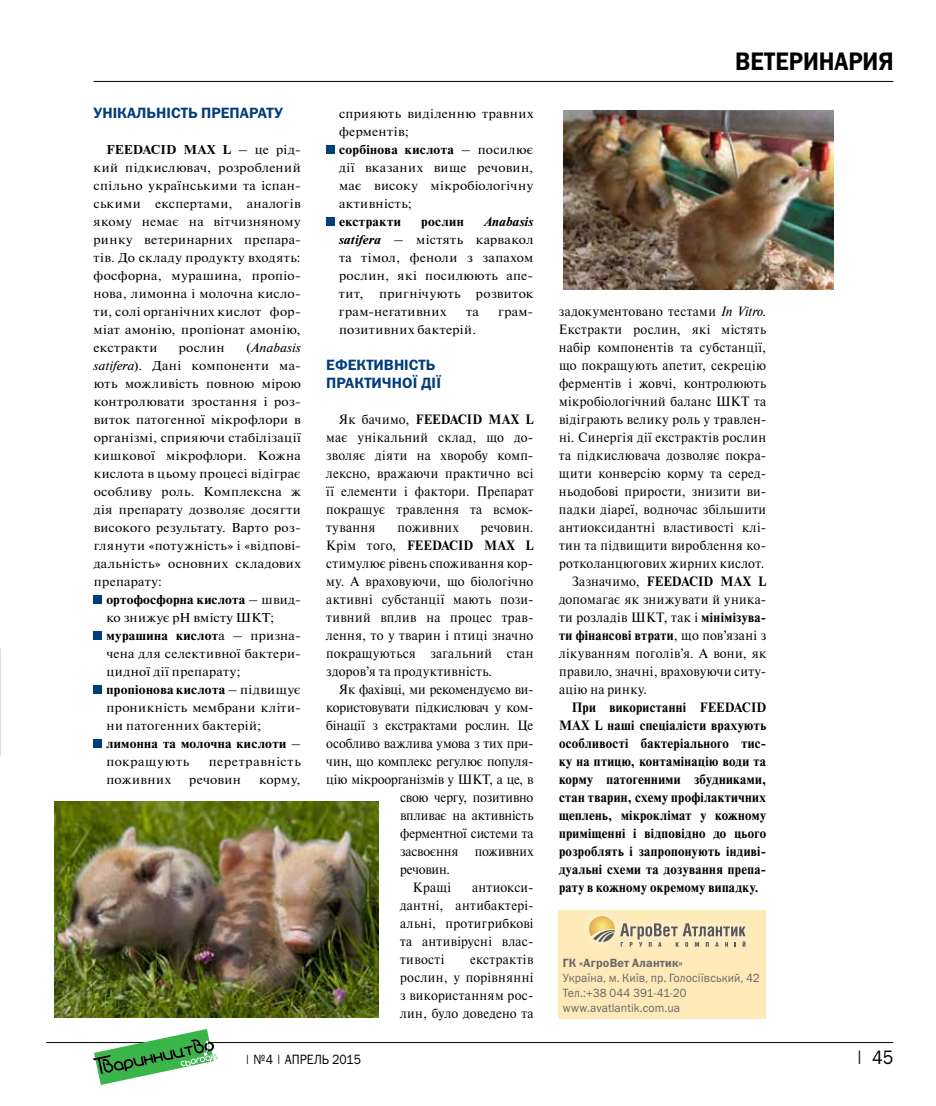
<style>
.page{position:relative;width:936px;height:1106px;background:#fff}
.page>*{position:absolute;margin:0;border:0;box-sizing:border-box;transform-origin:0 0}
.t1{font:25.5px "Franklin Gothic Demi C";color:#000;scale:.9 1}
.t2{font:19.5px "Franklin Gothic Book C";color:#000;scale:.9 1}
.t3{font:15px/18px "Franklin Gothic Demi C";color:#003d7b}
.t4{font:13.5px/18px "Newton C";letter-spacing:.02em;color:#000;text-align:justify;scale:.95 1}
.t5{font:700 13.5px/18px "Newton C";letter-spacing:.025em;color:#000;text-align:justify;scale:.95 1}
.t6{font:13.5px "Newton C";color:#000;scale:.95 1}
.t7{font:13.5px "Newton C";letter-spacing:-.015em;color:#000;scale:.95 1}
.t8{font:13.5px "Newton C";letter-spacing:-.005em;color:#000;scale:.95 1}
.t9{font:13.5px "Newton C";letter-spacing:-.01em;color:#000;scale:.95 1}
.t10{font:13.5px "Newton C";letter-spacing:-.02em;color:#000;scale:.95 1}
.t11{font:13.5px "Franklin Gothic Book C";color:#000;scale:.9 1}
.t12{font:13.5px "Newton C";letter-spacing:.04em;color:#000;scale:.95 1}
.t13{font:12.9px/18px "Newton C";letter-spacing:.03em;color:#000;text-align:justify;scale:1.05 1}
.t14{font:700 12.9px "Newton C";letter-spacing:.03em;color:#000;scale:1.05 1}
.t15{font:12.9px "Newton C";letter-spacing:.01em;color:#000;scale:1.05 1}
.t16{font:12px/15px "Franklin Gothic Book C";letter-spacing:.01em;color:#676668;scale:.95 1}
.t17{font:12px "Franklin Gothic Demi C";letter-spacing:.02em;color:#676668;scale:.95 1}
.s1{font-weight:700}
.s2{font-style:italic}
.s3{font-weight:700;font-style:italic}
.s4{font-weight:400}
</style>
<div class="page">
<hr style="left:94px;top:81px;width:799px;height:1px;background:#000">
<hr style="left:46px;top:1042px;width:847px;height:1px;background:#000">
<svg style="left:93px;top:1029px;width:125px;height:56px"></svg>
<div style="left:94px;top:595px;width:8px;height:9px;background:#003d7b"></div>
<div style="left:94px;top:631px;width:8px;height:9px;background:#003d7b"></div>
<div style="left:94px;top:685px;width:8px;height:9px;background:#003d7b"></div>
<div style="left:94px;top:739px;width:8px;height:9px;background:#003d7b"></div>
<div style="left:326px;top:145px;width:9px;height:9px;background:#003d7b"></div>
<div style="left:326px;top:217px;width:9px;height:9px;background:#003d7b"></div>
<img style="left:563px;top:111px;width:270px;height:178px">
<img style="left:55px;top:801px;width:324px;height:216px">
<div style="left:558px;top:909px;width:208px;height:109px;background:#feeab8"></div>
<div style="left:579px;top:906px;width:175px;height:50px;background:#fff;opacity:.75"></div>
<svg style="left:589px;top:916px;width:25px;height:26px"></svg>
<svg style="left:620px;top:923px;width:125px;height:23px"></svg>
<p class="t3" style="left:94px;top:103px;width:191px">Унікальність препарату</p>
<p class="t13" style="left:94px;top:140px;width:199px;text-indent:13px"><span class="s1">FEEDACID MAX L</span> – це рід&shy;кий підкислювач, розроблений спільно українськими та іспан&shy;ськими експертами, аналогів якому немає на вітчизняному ринку ветеринарних препара&shy;тів. До складу продукту входять: фосфорна, мурашина, пропіо&shy;нова, лимонна і молочна кисло&shy;ти, солі органічних кислот фор&shy;міат амонію, пропіонат амонію, екстракти</p>
<p class="t13" style="left:94px;top:338px;width:199px;text-indent:152px">(<span class="s2">Anabasis satifera</span>). Дані компоненти ма&shy;ють можливість повною мірою контролювати зростання і роз&shy;виток патогенної мікрофлори в організмі, сприяючи стабілізації кишкової мікрофлори. Кожна кислота в цьому процесі відіграє особливу роль. Комплексна ж дія препарату дозволяє досягти високого результату. Варто роз&shy;глянути «потужність» і «відпові&shy;дальність» основних складових препарату:</p>
<p class="t13" style="left:106px;top:590px;width:187px;text-align:left"><span class="s1">ортофосфорна кислота</span> – швид&shy;ко знижує рН вмісту ШКТ; <span class="s1">мурашина кислот</span>а – призна&shy;чена для селективної бактери&shy;цидної дії препарату; <span class="s1">пропіонова кислота</span> – підвищує проникність мембрани кліти&shy;ни патогенних бактерій; <span class="s1">лимонна та молочна кислоти</span> – покращують</p>
<p class="t13" style="left:179px;top:338px;width:45px">рослин</p>
<p class="t13" style="left:209px;top:752px;width:89px">перетравність</p>
<p class="t13" style="left:106px;top:770px;width:63px">поживних</p>
<p class="t15" style="left:189px;top:772px;width:51px">речовин</p>
<p class="t13" style="left:259px;top:770px;width:41px">корму,</p>
<p class="t13" style="left:339px;top:104px;width:187px;text-align:left">сприяють виділенню травних ферментів;<br><span class="s1">сорбінова кислота</span> – посилює дії вказаних вище речовин, має високу мікробіологічну активність;</p>
<p class="t14" style="left:339px;top:214px;width:60px">екстракти</p>
<p class="t14" style="left:421px;top:214px;width:42px">рослин</p>
<p class="t13" style="left:339px;top:212px;width:187px;text-indent:145px"><span class="s3">Anabasis satifera</span> – містять карвакол та тімол, феноли з запахом рослин, які посилюють апе&shy;тит, пригнічують розвиток грам-негативних</p>
<p class="t13" style="left:466px;top:302px;width:14px">та</p>
<p class="t13" style="left:498px;top:302px;width:35px">грам-</p>
<p class="t13" style="left:339px;top:320px;width:132px">позитивних бактерій.</p>
<p class="t3" style="left:326px;top:355px;width:117px">Ефективність практичної дії</p>
<p class="t4" style="left:326px;top:410px;width:219px;text-indent:13px">Як бачимо, <span class="s1">FEEDACID MAX L </span>має унікальний склад, що до&shy;зволяє діяти на хворобу комп&shy;лексно, вражаючи практично всі її елементи і фактори. Препарат покращує травлення та всмок&shy;тування</p>
<p class="t4" style="left:326px;top:518px;width:219px;text-indent:154px">речовин.<br>Крім того, <span class="s1">FEEDACID MAX L </span>стимулює рівень споживання кор&shy;му. А враховуючи, що біологічно активні субстанції мають пози&shy;тивний вплив на процес трав&shy;лення, то у тварин і птиці значно покращуються загальний стан здоров’я та продуктивність.</p>
<p class="t7" style="left:339px;top:682px;width:206px">Як фахівці, ми рекомендуємо ви-</p>
<p class="t9" style="left:326px;top:700px;width:219px">користовувати підкислювач у ком-</p>
<p class="t6" style="left:326px;top:718px;width:219px">бінації з екстрактами рослин. Це</p>
<p class="t6" style="left:326px;top:736px;width:219px">особливо важлива умова з тих при-</p>
<p class="t8" style="left:326px;top:754px;width:219px">чин, що комплекс регулює популя-</p>
<p class="t6" style="left:326px;top:772px;width:219px">цію мікроорганізмів у ШКТ, а це, в</p>
<p class="t10" style="left:400px;top:790px;width:142px">свою чергу, позитивно</p>
<p class="t4" style="left:400px;top:806px;width:142px">впливає на активність</p>
<p class="t7" style="left:400px;top:826px;width:142px">ферментної системи та</p>
<p class="t8" style="left:400px;top:844px;width:142px">засвоєння поживних</p>
<p class="t10" style="left:400px;top:862px;width:54px">речовин.</p>
<p class="t4" style="left:413px;top:878px;width:42px">Кращі</p>
<p class="t12" style="left:397px;top:520px;width:66px">поживних</p>
<p class="t4" style="left:400px;top:878px;width:142px;text-indent:72px">антиокси&shy;дантні, антибактері&shy;альні, протигрибкові та антивірусні влас&shy;тивості</p>
<p class="t4" style="left:400px;top:950px;width:142px;text-indent:70px">екстрактів рослин, у порівнянні з використанням рос&shy;лин, було доведено та</p>
<h1 class="t1" style="left:735px;top:46px;width:177px">ветеринария</h1>
<p class="t4" style="left:559px;top:302px;width:219px">задокументовано тестами <span class="s2">In Vitro</span>.</p>
<p class="t4" style="left:559px;top:320px;width:219px">Екстракти рослин, які містять</p>
<p class="t4" style="left:559px;top:338px;width:219px">набір компонентів та субстанції,</p>
<p class="t4" style="left:559px;top:356px;width:219px">що покращують апетит, секрецію</p>
<p class="t4" style="left:559px;top:374px;width:219px">ферментів і жовчі, контролюють</p>
<p class="t4" style="left:559px;top:392px;width:219px">мікробіологічний баланс ШКТ та</p>
<p class="t4" style="left:559px;top:410px;width:219px">відіграють велику роль у травлен-</p>
<p class="t4" style="left:559px;top:428px;width:219px">ні. Синергія дії екстрактів рослин</p>
<p class="t4" style="left:559px;top:446px;width:219px">та підкислювача дозволяє покра-</p>
<p class="t4" style="left:559px;top:464px;width:219px">щити конверсію корму та серед-</p>
<p class="t4" style="left:559px;top:482px;width:219px">ньодобові прирости, знизити ви-</p>
<p class="t4" style="left:559px;top:500px;width:219px">падки діареї, водночас збільшити</p>
<p class="t4" style="left:559px;top:518px;width:219px">антиоксидантні властивості клі-</p>
<p class="t4" style="left:559px;top:536px;width:219px">тин та підвищити вироблення ко-</p>
<p class="t4" style="left:559px;top:554px;width:217px">ротколанцюгових жирних кислот.</p>
<p class="t5" style="left:571px;top:572px;width:206px"><span class="s4">Зазначимо,</span> FEEDACID MAX L</p>
<p class="t4" style="left:559px;top:590px;width:219px">допомагає як знижувати й уника-</p>
<p class="t4" style="left:559px;top:608px;width:219px">ти розладів ШКТ, так і <span class="s1">мінімізува-</span></p>
<p class="t5" style="left:559px;top:626px;width:219px">ти фінансові втрати<span class="s4">, що пов’язані з</span></p>
<p class="t4" style="left:559px;top:644px;width:219px">лікуванням поголів’я. А вони, як</p>
<p class="t4" style="left:559px;top:662px;width:219px">правило, значні, враховуючи ситу-</p>
<p class="t4" style="left:559px;top:680px;width:94px">ацію на ринку.</p>
<p class="t5" style="left:559px;top:698px;width:219px;text-indent:13px">При використанні FEEDACID MAX L наші спеціалісти врахують особливості бактеріального тис&shy;ку на птицю, контамінацію води та корму патогенними збудниками, стан тварин, схему профілактичних щеплень, мікроклімат у кожному приміщенні і відповідно до цього розроблять і запропонують індиві&shy;дуальні схеми та дозування препа&shy;рату в кожному окремому випадку.</p>
<p class="t17" style="left:563px;top:956px;width:128px">ГК «АгроВет Алантик»</p>
<p class="t16" style="left:563px;top:970px;width:208px">Україна, м. Київ, пр. Голосіївський, 42<br>Тел.:+38 044 391-41-20 www.avatlantik.com.ua</p>
<p class="t11" style="left:244px;top:1051px;width:131px">| №4 | апрель 2015</p>
<h2 class="t2" style="left:855px;top:1046px;width:44px">| 45</h2>
</div>
